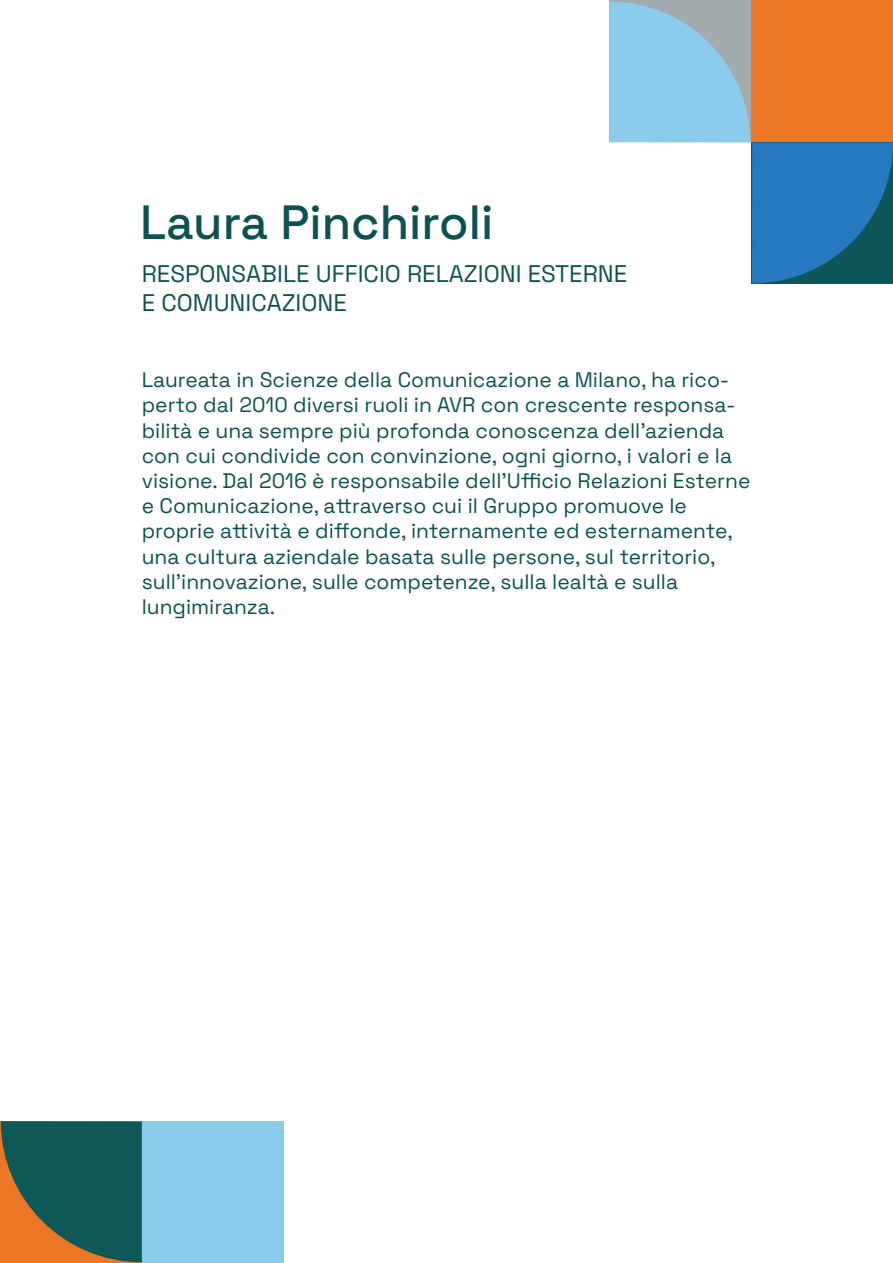
<style>
.page{position:relative;width:893px;height:1263px;background:#fff}
.page>*{position:absolute;margin:0;border:0;box-sizing:border-box;transform-origin:0 0}
.t1{font:300 48px "Space Grotesk";color:#0e5151}
.t2{font:300 24px/28.8px "Space Grotesk";color:#0e5151}
.t3{font:300 21px/25.2px "Space Grotesk";color:#0e5151}
</style>
<div class="page">
<div style="left:142px;top:1121px;width:142px;height:142px;background:#8acbec"></div>
<svg style="left:1px;top:1121px;width:141px;height:141px;background:#3e5e4d"></svg>
<svg style="left:609px;top:2px;width:284px;height:282px"></svg>
<h1 class="t1" style="left:140px;top:187px;width:355px">Laura Pinchiroli</h1>
<p class="t2" style="left:142px;top:258px;width:487px">RESPONSABILE UFFICIO RELAZIONI ESTERNE<br>E COMUNICAZIONE</p>
<p class="t3" style="left:142px;top:366px;width:610px">Laureata in Scienze della Comunicazione a Milano, ha rico&shy;perto dal 2010 diversi ruoli in AVR con crescente responsa&shy;bilità e una sempre più profonda conoscenza dell’azienda con cui condivide con convinzione, ogni giorno, i valori e la visione. Dal 2016 è responsabile dell’Ufficio Relazioni Esterne e Comunicazione, attraverso cui il Gruppo promuove le proprie attività e diffonde, internamente ed esternamente, una cultura aziendale basata sulle persone, sul territorio, sull’innovazione, sulle competenze, sulla lealtà e sulla lungimiranza.</p>
</div>
